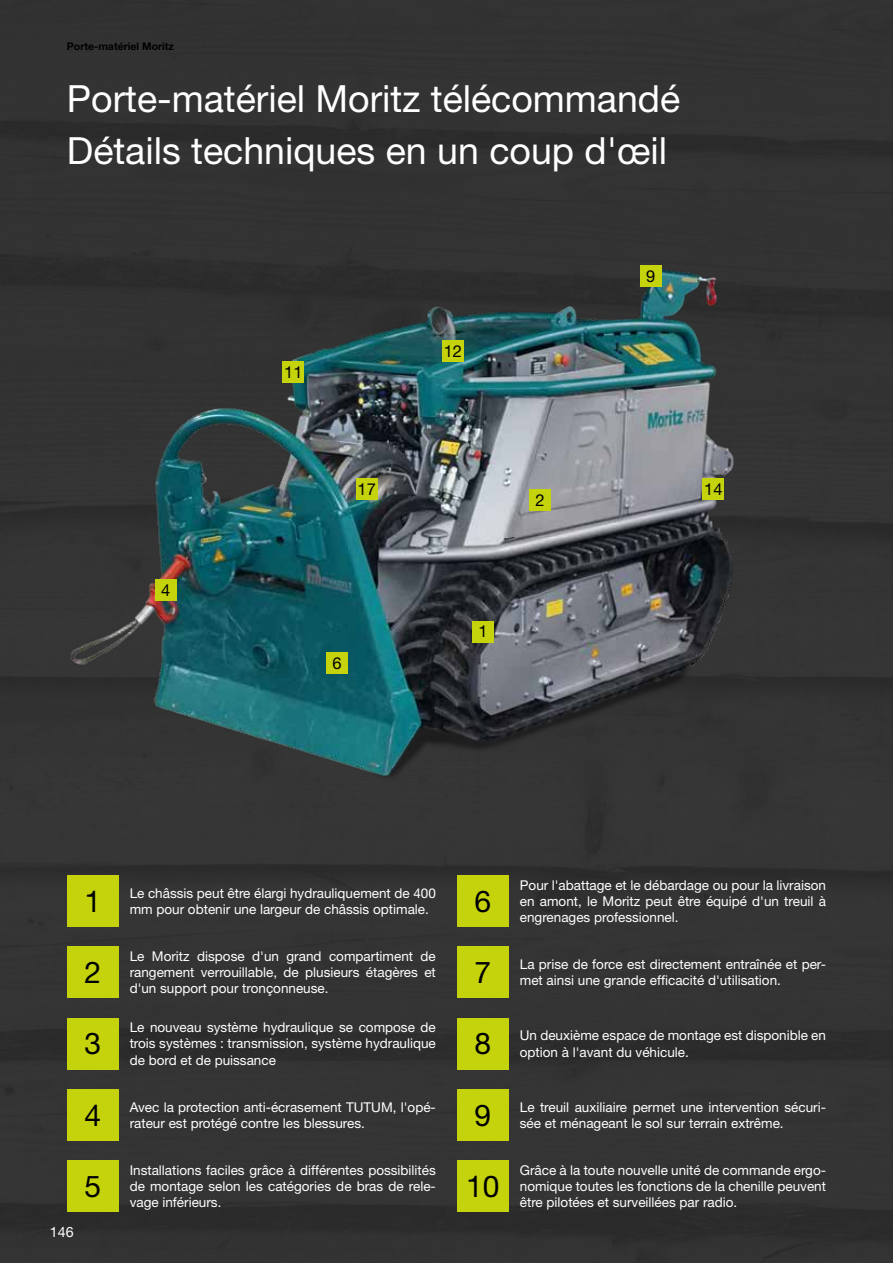
<style>
.page{position:relative;width:893px;height:1263px;background:#333}
.page>*{position:absolute;margin:0;border:0;box-sizing:border-box;transform-origin:0 0}
.t1{font:37.5px/52.5px "Helvetica Neue LT Pro";color:#fff}
.t2{font:30px "Helvetica Neue LT Pro";color:#000}
.t3{font:16.5px "Helvetica Neue LT Pro";color:#000}
.t4{font:14.25px "Helvetica Neue LT Pro";color:#fff}
.t5{font:13.5px/16.2px "Helvetica Neue LT Pro";color:#fff}
.t6{font:700 10.5px "Helvetica Neue LT Pro";color:#000}
</style>
<div class="page">
<img style="left:31px;top:105px;width:730px;height:702px">
<div style="left:67px;top:875px;width:52px;height:52px;background:#c5d30d"></div>
<div style="left:67px;top:946px;width:52px;height:52px;background:#c5d30d"></div>
<div style="left:67px;top:1018px;width:52px;height:51px;background:#c5d30d"></div>
<div style="left:67px;top:1089px;width:52px;height:52px;background:#c5d30d"></div>
<div style="left:67px;top:1160px;width:52px;height:52px;background:#c5d30d"></div>
<div style="left:457px;top:875px;width:52px;height:52px;background:#c5d30d"></div>
<div style="left:457px;top:946px;width:52px;height:52px;background:#c5d30d"></div>
<div style="left:457px;top:1018px;width:52px;height:51px;background:#c5d30d"></div>
<div style="left:457px;top:1089px;width:52px;height:52px;background:#c5d30d"></div>
<div style="left:457px;top:1160px;width:52px;height:52px;background:#c5d30d"></div>
<div style="left:472px;top:621px;width:22px;height:21px;background:#c5d30d"></div>
<div style="left:326px;top:653px;width:22px;height:21px;background:#c5d30d"></div>
<div style="left:529px;top:489px;width:22px;height:21px;background:#c5d30d"></div>
<div style="left:356px;top:478px;width:21px;height:22px;background:#c5d30d"></div>
<div style="left:442px;top:340px;width:21px;height:21px;background:#c5d30d"></div>
<div style="left:155px;top:579px;width:21px;height:22px;background:#c5d30d"></div>
<div style="left:640px;top:266px;width:21px;height:21px;background:#c5d30d"></div>
<div style="left:283px;top:361px;width:21px;height:22px;background:#c5d30d"></div>
<div style="left:703px;top:478px;width:21px;height:22px;background:#c5d30d"></div>
<p class="t6" style="left:67px;top:40px;width:109px">Porte-matériel Moritz</p>
<h1 class="t1" style="left:67px;top:71px;width:615px">Porte-matériel Moritz télécommandé<br>Détails techniques en un coup d'œil</h1>
<p class="t3" style="left:161px;top:580px;width:11px">4</p>
<p class="t3" style="left:284px;top:362px;width:20px">11</p>
<p class="t3" style="left:358px;top:479px;width:20px">17</p>
<p class="t3" style="left:332px;top:653px;width:11px">6</p>
<p class="t3" style="left:444px;top:341px;width:20px">12</p>
<p class="t3" style="left:478px;top:621px;width:11px">1</p>
<p class="t3" style="left:535px;top:489px;width:11px">2</p>
<p class="t3" style="left:646px;top:266px;width:11px">9</p>
<p class="t3" style="left:704px;top:479px;width:20px">14</p>
<h2 class="t2" style="left:84px;top:883px;width:18px">1</h2>
<h2 class="t2" style="left:84px;top:954px;width:18px">2</h2>
<h2 class="t2" style="left:84px;top:1025px;width:18px">3</h2>
<h2 class="t2" style="left:84px;top:1096px;width:18px">4</h2>
<p class="t4" style="left:50px;top:1223px;width:25px">146</p>
<h2 class="t2" style="left:84px;top:1168px;width:18px">5</h2>
<p class="t5" style="left:130px;top:885px;width:308px">Le châssis peut être élargi hydrauliquement de 400 mm pour obtenir une largeur de châssis optimale.</p>
<p class="t5" style="left:130px;top:948px;width:308px;text-align:justify">Le Moritz dispose d'un grand compartiment de rangement verrouillable, de plusieurs étagères et d'un support pour tronçonneuse.</p>
<p class="t5" style="left:130px;top:1019px;width:308px;text-align:justify">Le nouveau système hydraulique se compose de trois systèmes : transmission, système hydraulique de bord et de puissance</p>
<p class="t5" style="left:130px;top:1098px;width:308px">Avec la protection anti-écrasement TUTUM, l'opé&shy;rateur est protégé contre les blessures.</p>
<p class="t5" style="left:130px;top:1161px;width:308px;text-align:justify">Installations faciles grâce à différentes possibilités de montage selon les catégories de bras de rele&shy;vage inférieurs.</p>
<h2 class="t2" style="left:475px;top:883px;width:18px">6</h2>
<h2 class="t2" style="left:475px;top:954px;width:18px">7</h2>
<h2 class="t2" style="left:475px;top:1025px;width:18px">8</h2>
<h2 class="t2" style="left:475px;top:1096px;width:18px">9</h2>
<h2 class="t2" style="left:466px;top:1168px;width:35px">10</h2>
<p class="t5" style="left:520px;top:876px;width:308px;text-align:justify">Pour l'abattage et le débardage ou pour la livraison en amont, le Moritz peut être équipé d'un treuil à engrenages professionnel.</p>
<p class="t5" style="left:520px;top:956px;width:308px">La prise de force est directement entraînée et per&shy;met ainsi une grande efficacité d'utilisation.</p>
<p class="t5" style="left:520px;top:1027px;width:308px">Un deuxième espace de montage est disponible en option à l'avant du véhicule.</p>
<p class="t5" style="left:520px;top:1098px;width:308px">Le treuil auxiliaire permet une intervention sécuri&shy;sée et ménageant le sol sur terrain extrême.</p>
<p class="t5" style="left:520px;top:1161px;width:308px;text-align:justify">Grâce à la toute nouvelle unité de commande ergo&shy;nomique toutes les fonctions de la chenille peuvent être pilotées et surveillées par radio.</p>
</div>
